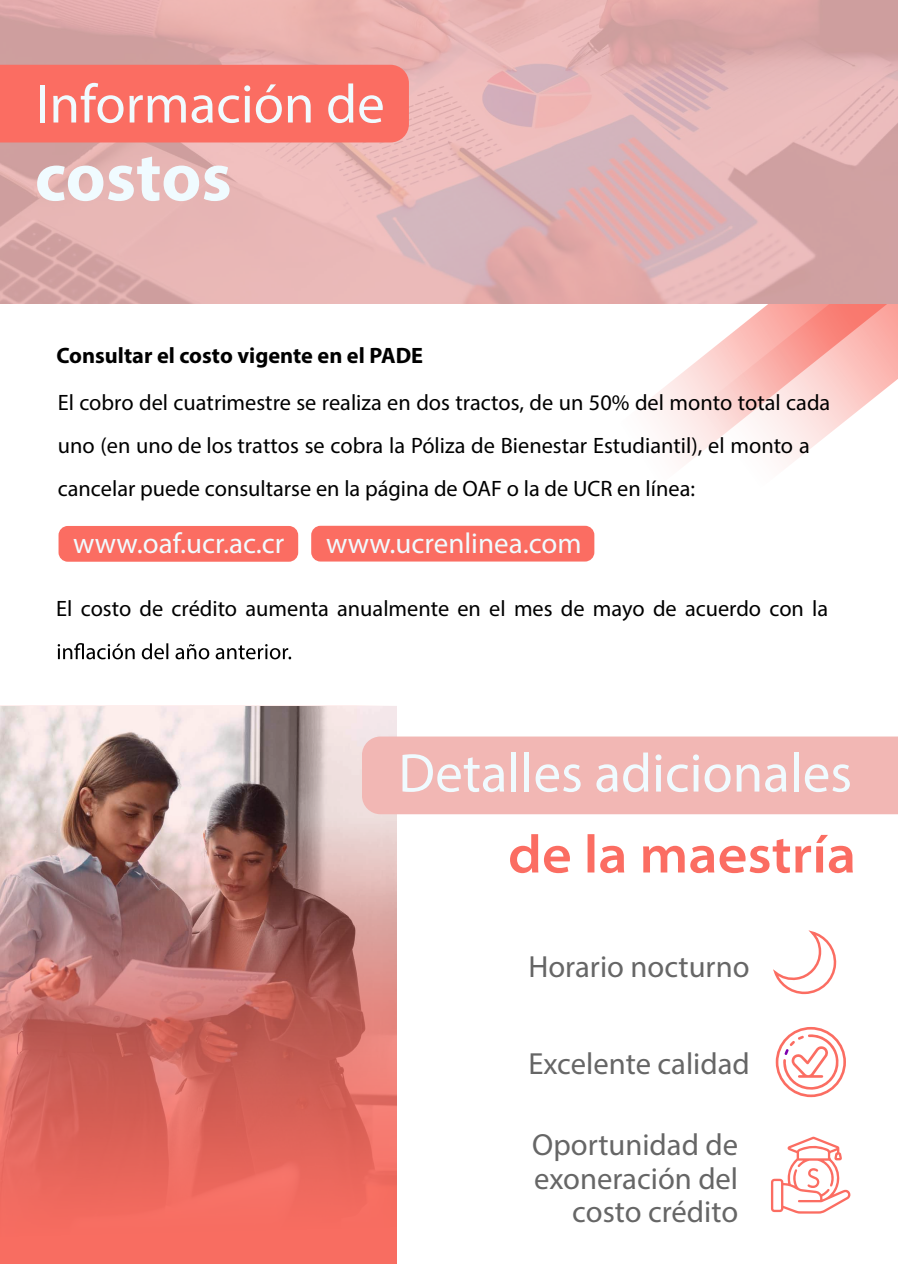
<style>
.page{position:relative;width:898px;height:1264px;background:#fff}
.page>*{position:absolute;margin:0;border:0;box-sizing:border-box;transform-origin:0 0}
.t1{font:700 69.65px "Myriad Pro";color:#f0fbff}
.t2{font:55px "Myriad Pro";color:#f0fbff}
.t3{font:30.65px/33.6px "Myriad Pro";color:#666;text-align:right}
.t4{font:29px "Myriad Pro";color:#f0fbff}
.t5{font:22.3px/43.1px "Myriad Pro";color:#000}
.t6{font:700 22.3px "Myriad Pro";color:#000}
</style>
<div class="page">
<svg style="left:648px;top:304px;width:250px;height:161px"></svg>
<svg style="left:0;top:0;width:898px;height:304px;background:#e0b0b0"></svg>
<div style="left:0;top:65px;width:409px;height:77px;background:#fb6d62"></div>
<svg style="left:58px;top:643px;width:233px;height:16px"></svg>
<div style="left:58px;top:526px;width:240px;height:36px;background:#fb6d62;border-radius:9px"></div>
<div style="left:311px;top:526px;width:283px;height:36px;background:#fb6d62;border-radius:9px"></div>
<img style="left:0;top:706px;width:396px;height:558px">
<div style="left:362px;top:737px;width:536px;height:77px;background:#f2b7b4"></div>
<svg style="left:510px;top:834px;width:342px;height:39px"></svg>
<svg style="left:773px;top:930px;width:63px;height:65px"></svg>
<svg style="left:775px;top:1027px;width:71px;height:70px"></svg>
<svg style="left:771px;top:1137px;width:79px;height:77px"></svg>
<h2 class="t2" style="left:36px;top:70px;width:350px">Información de</h2>
<h1 class="t1" style="left:35px;top:132px;width:198px">costos</h1>
<p class="t6" style="left:56px;top:341px;width:368px">Consultar el costo vigente en el PADE</p>
<p class="t5" style="left:58px;top:380px;width:774px">El cobro del cuatrimestre se realiza en dos tractos, de un 50% del monto total cada uno (en uno de los trattos se cobra la Póliza de Bienestar Estudiantil), el monto a cancelar puede consultarse en la página de OAF o la de UCR en línea:</p>
<h3 class="t4" style="left:73px;top:526px;width:213px">www.oaf.ucr.ac.cr</h3>
<h3 class="t4" style="left:326px;top:525px;width:257px">www.ucrenlinea.com</h3>
<p class="t5" style="left:56px;top:587px;width:773px">El costo de crédito aumenta anualmente en el mes de mayo de acuerdo con la</p>
<h2 class="t2" style="left:398px;top:739px;width:455px">Detalles adicionales</h2>
<h3 class="t3" style="left:528px;top:949px;width:222px">Horario nocturno</h3>
<h3 class="t3" style="left:528px;top:1047px;width:223px">Excelente calidad</h3>
<h3 class="t3" style="left:532px;top:1128px;width:207px">Oportunidad de exoneración del costo crédito</h3>
</div>
